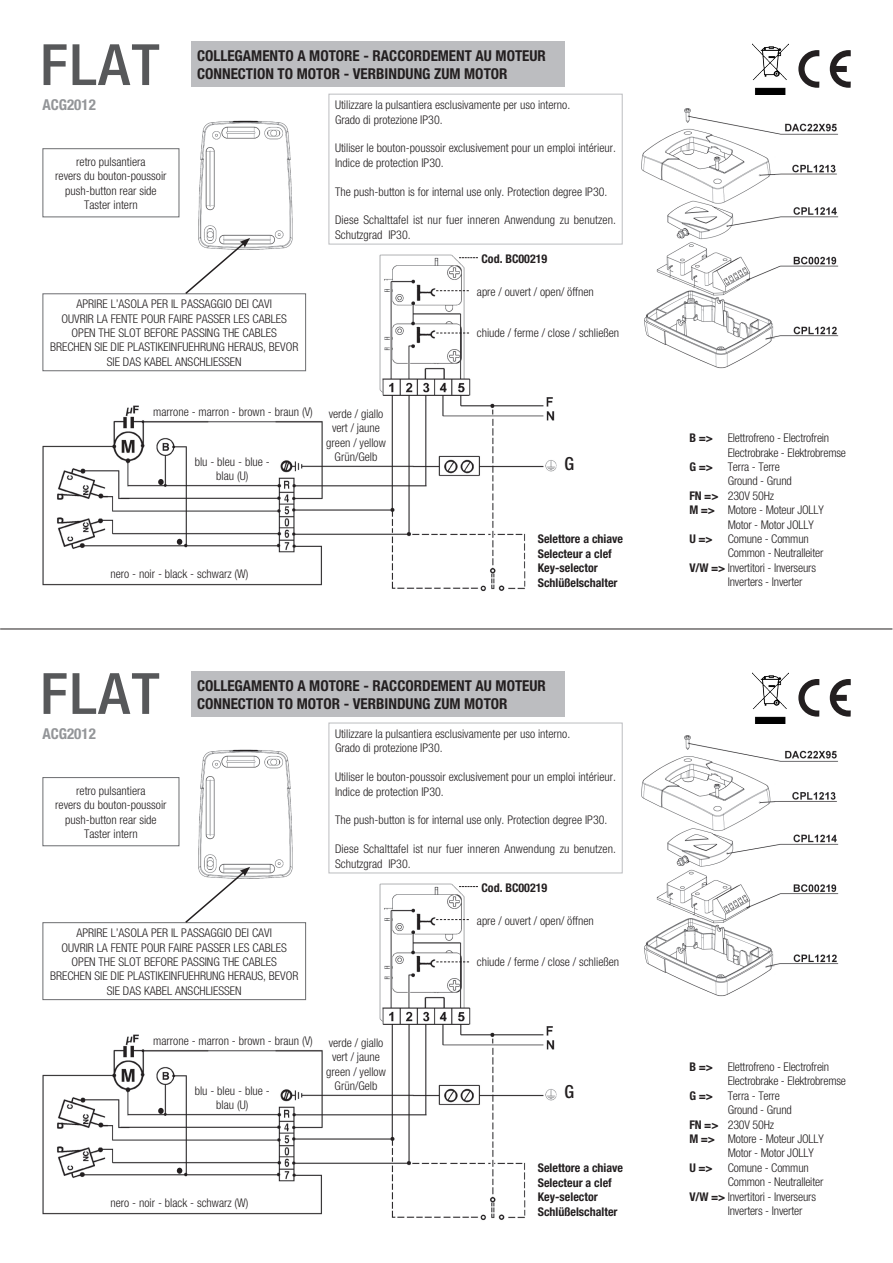
<style>
.page{position:relative;width:893px;height:1263px;background:#fff}
.page>*{position:absolute;margin:0;border:0;box-sizing:border-box;transform-origin:0 0}
.t1{font:500 condensed 57px "Helvetica Neue";letter-spacing:.03em;color:#57585a;scale:1.06 1}
.t2{font:500 condensed 18px "Helvetica Neue";color:#231f20}
.t3{font:700 condensed 15px/18px "Helvetica Neue";color:#231f20}
.t4{font:700 condensed 15px "Helvetica Neue";color:#939598}
.t5{font:300 condensed 12px/14.4px "Helvetica Neue";color:#231f20;text-align:center}
.t6{font:700 condensed 12px/14.4px "Helvetica Neue";color:#231f20}
.s1{font-weight:700}
</style>
<div class="page">
<hr style="left:0;top:629px;width:892px;height:1px;background:#231f20">
<img style="left:641px;top:108px;width:198px;height:261px">
<svg style="left:42px;top:148px;width:138px;height:70px"></svg>
<div style="left:191px;top:41px;width:373px;height:46px;background:#bcbdc0"></div>
<div style="left:191px;top:671px;width:373px;height:46px;background:#bcbdc0"></div>
<img style="left:42px;top:254px;width:515px;height:338px">
<svg style="left:436px;top:290px;width:33px;height:1px"></svg>
<svg style="left:436px;top:333px;width:33px;height:1px"></svg>
<svg style="left:459px;top:257px;width:19px;height:1px"></svg>
<svg style="left:158px;top:479px;width:6px;height:6px"></svg>
<svg style="left:177px;top:539px;width:5px;height:6px"></svg>
<svg style="left:798px;top:50px;width:21px;height:38px"></svg>
<svg style="left:830px;top:50px;width:21px;height:38px"></svg>
<div style="left:329px;top:94px;width:294px;height:150px;border:1px solid #bcbdc0"></div>
<img style="left:641px;top:735px;width:198px;height:262px">
<svg style="left:42px;top:777px;width:138px;height:69px"></svg>
<img style="left:42px;top:883px;width:515px;height:338px">
<svg style="left:436px;top:919px;width:33px;height:1px"></svg>
<svg style="left:436px;top:961px;width:33px;height:1px"></svg>
<svg style="left:459px;top:886px;width:19px;height:1px"></svg>
<svg style="left:158px;top:1108px;width:6px;height:6px"></svg>
<svg style="left:177px;top:1168px;width:5px;height:6px"></svg>
<svg style="left:798px;top:679px;width:21px;height:38px"></svg>
<svg style="left:830px;top:679px;width:21px;height:38px"></svg>
<div style="left:329px;top:723px;width:294px;height:150px;border:1px solid #bcbdc0"></div>
<img style="left:198px;top:120px;width:95px;height:118px">
<svg style="left:42px;top:238px;width:264px;height:133px"></svg>
<img style="left:198px;top:749px;width:95px;height:118px">
<svg style="left:42px;top:867px;width:264px;height:133px"></svg>
<img style="left:753px;top:43px;width:36px;height:52px">
<img style="left:753px;top:673px;width:36px;height:51px">
<h1 class="t1" style="left:40px;top:31px;width:114px">FLAT</h1>
<p class="t4" style="left:42px;top:96px;width:55px">ACG2012</p>
<p class="t5" style="left:335px;top:98px;width:237px;text-align:left">Utilizzare la pulsantiera esclusivamente per uso interno.<br>Grado di protezione IP30.</p>
<p class="t5" style="left:335px;top:141px;width:283px;text-align:left">Utiliser le bouton-poussoir exclusivement pour un emploi intérieur.<br>Indice de protection IP30.</p>
<p class="t5" style="left:335px;top:184px;width:274px">The push-button is for internal use only. Protection degree IP30.</p>
<p class="t5" style="left:335px;top:213px;width:282px;text-align:left">Diese Schalttafel ist nur fuer inneren Anwendung zu benutzen.<br>Schutzgrad IP30.</p>
<p class="t3" style="left:197px;top:46px;width:350px">COLLEGAMENTO A MOTORE - RACCORDEMENT AU MOTEUR<br>CONNECTION TO MOTOR - VERBINDUNG ZUM MOTOR</p>
<p class="t5" style="left:55px;top:154px;width:113px">retro pulsantiera<br>revers du bouton-poussoir push-button rear side<br>Taster intern</p>
<p class="t5" style="left:50px;top:297px;width:250px">APRIRE L’ASOLA PER IL PASSAGGIO DEI CAVI<br>OUVRIR LA FENTE POUR FAIRE PASSER LES CABLES OPEN THE SLOT BEFORE PASSING THE CABLES BRECHEN SIE DIE PLASTIKEINFUEHRUNG HERAUS, BEVOR SIE DAS KABEL ANSCHLIESSEN</p>
<p class="t5" style="left:153px;top:405px;width:161px">marrone - marron - brown - braun (V)</p>
<p class="t5" style="left:195px;top:454px;width:77px">blu - bleu - blue - blau (U)</p>
<p class="t5" style="left:326px;top:406px;width:61px">verde / giallo vert / jaune green / yellow<br>Grün/Gelb</p>
<p class="t5" style="left:111px;top:567px;width:140px">nero - noir - black - schwarz (W)</p>
<p class="t6" style="left:481px;top:251px;width:67px">Cod. BC00219</p>
<p class="t5" style="left:477px;top:285px;width:119px">apre / ouvert / open/ öffnen</p>
<p class="t5" style="left:477px;top:325px;width:144px">chiude / ferme / close / schließen</p>
<h2 class="t2" style="left:564px;top:452px;width:11px">G</h2>
<p class="t6" style="left:538px;top:532px;width:87px">Selettore a chiave<br>Selecteur a clef<br>Key-selector<br>Schlüßelschalter</p>
<h1 class="t1" style="left:40px;top:660px;width:114px">FLAT</h1>
<p class="t4" style="left:42px;top:725px;width:55px">ACG2012</p>
<p class="t5" style="left:335px;top:726px;width:237px;text-align:left">Utilizzare la pulsantiera esclusivamente per uso interno.<br>Grado di protezione IP30.</p>
<p class="t5" style="left:335px;top:770px;width:283px;text-align:left">Utiliser le bouton-poussoir exclusivement pour un emploi intérieur.<br>Indice de protection IP30.</p>
<p class="t5" style="left:335px;top:813px;width:274px">The push-button is for internal use only. Protection degree IP30.</p>
<p class="t5" style="left:335px;top:842px;width:282px;text-align:left">Diese Schalttafel ist nur fuer inneren Anwendung zu benutzen.<br>Schutzgrad IP30.</p>
<p class="t3" style="left:197px;top:676px;width:350px">COLLEGAMENTO A MOTORE - RACCORDEMENT AU MOTEUR<br>CONNECTION TO MOTOR - VERBINDUNG ZUM MOTOR</p>
<p class="t5" style="left:55px;top:783px;width:113px">retro pulsantiera<br>revers du bouton-poussoir push-button rear side<br>Taster intern</p>
<p class="t5" style="left:50px;top:925px;width:250px">APRIRE L’ASOLA PER IL PASSAGGIO DEI CAVI<br>OUVRIR LA FENTE POUR FAIRE PASSER LES CABLES OPEN THE SLOT BEFORE PASSING THE CABLES BRECHEN SIE DIE PLASTIKEINFUEHRUNG HERAUS, BEVOR SIE DAS KABEL ANSCHLIESSEN</p>
<p class="t5" style="left:153px;top:1033px;width:161px">marrone - marron - brown - braun (V)</p>
<p class="t5" style="left:195px;top:1083px;width:77px">blu - bleu - blue - blau (U)</p>
<p class="t5" style="left:326px;top:1035px;width:61px">verde / giallo vert / jaune green / yellow<br>Grün/Gelb</p>
<p class="t5" style="left:111px;top:1195px;width:140px">nero - noir - black - schwarz (W)</p>
<p class="t6" style="left:481px;top:880px;width:67px">Cod. BC00219</p>
<p class="t5" style="left:477px;top:913px;width:119px">apre / ouvert / open/ öffnen</p>
<p class="t5" style="left:477px;top:954px;width:144px">chiude / ferme / close / schließen</p>
<h2 class="t2" style="left:564px;top:1081px;width:11px">G</h2>
<p class="t6" style="left:538px;top:1161px;width:87px">Selettore a chiave<br>Selecteur a clef<br>Key-selector<br>Schlüßelschalter</p>
<p class="t5" style="left:689px;top:431px;width:141px"><span class="s1">B =&gt;</span> Elettrofreno - Electrofrein</p>
<p class="t5" style="left:728px;top:445px;width:120px">Electrobrake - Elektrobremse</p>
<p class="t5" style="left:689px;top:459px;width:92px"><span class="s1">G =&gt;</span> Terra - Terre</p>
<p class="t5" style="left:728px;top:474px;width:66px">Ground - Grund</p>
<p class="t5" style="left:689px;top:488px;width:86px"><span class="s1">FN =&gt;</span> 230V 50Hz</p>
<p class="t5" style="left:689px;top:503px;width:136px"><span class="s1">M =&gt;</span> Motore - Moteur JOLLY</p>
<p class="t5" style="left:728px;top:517px;width:87px">Motor - Motor JOLLY</p>
<p class="t6" style="left:689px;top:531px;width:25px">U =&gt;</p>
<p class="t5" style="left:728px;top:531px;width:83px">Comune - Commun</p>
<p class="t5" style="left:728px;top:546px;width:97px">Common - Neutralleiter</p>
<p class="t5" style="left:689px;top:560px;width:128px"><span class="s1">V/W =&gt;</span> Invertitori - Inverseurs</p>
<p class="t5" style="left:728px;top:575px;width:76px">Inverters - Inverter</p>
<p class="t5" style="left:689px;top:1059px;width:141px"><span class="s1">B =&gt;</span> Elettrofreno - Electrofrein</p>
<p class="t5" style="left:728px;top:1074px;width:120px">Electrobrake - Elektrobremse</p>
<p class="t5" style="left:689px;top:1088px;width:92px"><span class="s1">G =&gt;</span> Terra - Terre</p>
<p class="t5" style="left:728px;top:1103px;width:66px">Ground - Grund</p>
<p class="t5" style="left:689px;top:1117px;width:86px"><span class="s1">FN =&gt;</span> 230V 50Hz</p>
<p class="t5" style="left:689px;top:1131px;width:136px"><span class="s1">M =&gt;</span> Motore - Moteur JOLLY</p>
<p class="t5" style="left:728px;top:1146px;width:87px">Motor - Motor JOLLY</p>
<p class="t6" style="left:689px;top:1160px;width:25px">U =&gt;</p>
<p class="t5" style="left:728px;top:1160px;width:83px">Comune - Commun</p>
<p class="t5" style="left:728px;top:1175px;width:97px">Common - Neutralleiter</p>
<p class="t5" style="left:689px;top:1189px;width:128px"><span class="s1">V/W =&gt;</span> Invertitori - Inverseurs</p>
<p class="t5" style="left:728px;top:1203px;width:76px">Inverters - Inverter</p>
</div>
